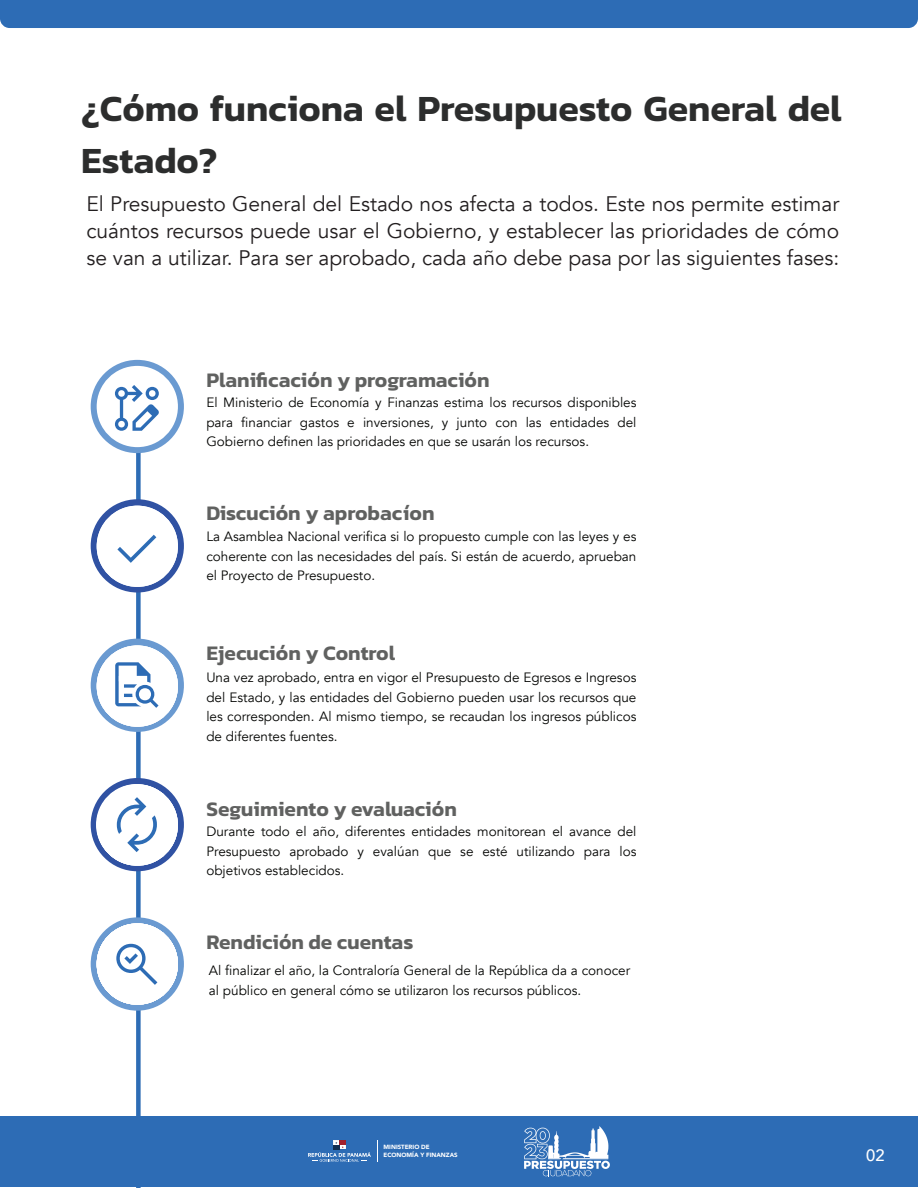
<style>
.page{position:relative;width:918px;height:1188px;background:#fff}
.page>*{position:absolute;margin:0;border:0;box-sizing:border-box;transform-origin:0 0}
.t1{font:600 37.5px/52.5px "Kanit";color:#2c2d2d}
.t2{font:21px/27px "Avenir";color:#231f20;text-align:justify}
.t3{font:600 21px "Kanit";color:#606160}
.t4{font:500 16.5px "Avenir";color:#fff}
.t5{font:13.5px/19.5px "Avenir";color:#040503;text-align:justify}
.t6{font:900 6px/7.4px "Avenir";color:#fff}
</style>
<div class="page">
<div style="left:0;top:1116px;width:918px;height:71px;background:#2d6cb5"></div>
<svg style="left:524px;top:1126px;width:86px;height:50px"></svg>
<svg style="left:308px;top:1141px;width:63px;height:21px"></svg>
<svg style="left:377px;top:1141px;width:1px;height:21px"></svg>
<div style="left:0;top:0;width:918px;height:28px;background:#2d6cb5"></div>
<div style="left:136px;top:406px;width:5px;height:782px;background:#2d6cb5"></div>
<div style="left:91px;top:360px;width:93px;height:93px;background:#6a9ad1;border-radius:50%"></div>
<svg style="left:91px;top:499px;width:93px;height:94px;background:#3f5ea9"></svg>
<div style="left:91px;top:639px;width:93px;height:93px;background:#6a9ad1;border-radius:50%"></div>
<svg style="left:91px;top:778px;width:93px;height:93px;background:#4362ab"></svg>
<div style="left:91px;top:917px;width:93px;height:94px;background:#6a9ad1;border-radius:50%"></div>
<div style="left:96px;top:784px;width:81px;height:81px;background:#fff;border-radius:50%"></div>
<div style="left:97px;top:645px;width:81px;height:82px;background:#fff;border-radius:50%"></div>
<div style="left:97px;top:506px;width:81px;height:81px;background:#fff;border-radius:50%"></div>
<div style="left:97px;top:366px;width:81px;height:81px;background:#fff;border-radius:50%"></div>
<div style="left:97px;top:923px;width:81px;height:82px;background:#fff;border-radius:50%"></div>
<svg style="left:117px;top:535px;width:39px;height:28px"></svg>
<svg style="left:117px;top:797px;width:40px;height:55px"></svg>
<svg style="left:115px;top:385px;width:44px;height:46px"></svg>
<svg style="left:116px;top:944px;width:41px;height:41px"></svg>
<svg style="left:115px;top:662px;width:44px;height:46px"></svg>
<h1 class="t1" style="left:81px;top:81px;width:762px">¿Cómo funciona el Presupuesto General del<br>Estado?</h1>
<p class="t2" style="left:86px;top:190px;width:754px">El Presupuesto General del Estado nos afecta a todos. Este nos permite estimar cuántos recursos puede usar el Gobierno, y establecer las prioridades de cómo se van a utilizar. Para ser aprobado, cada año debe pasa por las siguientes fases:</p>
<h2 class="t3" style="left:206px;top:364px;width:285px">Planificación y programación</h2>
<p class="t5" style="left:206px;top:393px;width:432px">El Ministerio de Economía y Finanzas estima los recursos disponibles para financiar gastos e inversiones, y junto con las entidades del Gobierno definen las prioridades en que se usarán los recursos.</p>
<h2 class="t3" style="left:206px;top:497px;width:230px">Discución y aprobacíon</h2>
<p class="t5" style="left:206px;top:527px;width:432px">La Asamblea Nacional verifica si lo propuesto cumple con las leyes y es coherente con las necesidades del país. Si están de acuerdo, aprueban el Proyecto de Presupuesto.</p>
<h2 class="t3" style="left:206px;top:637px;width:190px">Ejecución y Control</h2>
<p class="t5" style="left:206px;top:668px;width:432px">Una vez aprobado, entra en vigor el Presupuesto de Egresos e Ingresos del Estado, y las entidades del Gobierno pueden usar los recursos que les corresponden. Al mismo tiempo, se recaudan los ingresos públicos de diferentes fuentes.</p>
<h2 class="t3" style="left:206px;top:793px;width:252px">Seguimiento y evaluación</h2>
<p class="t5" style="left:206px;top:822px;width:432px">Durante todo el año, diferentes entidades monitorean el avance del Presupuesto aprobado y evalúan que se esté utilizando para los objetivos establecidos.</p>
<h2 class="t3" style="left:206px;top:926px;width:209px">Rendición de cuentas</h2>
<p class="t5" style="left:209px;top:961px;width:423px">Al finalizar el año, la Contraloría General de la República da a conocer al público en general cómo se utilizaron los recursos públicos.</p>
<p class="t6" style="left:384px;top:1143px;width:76px">MINISTERIO DE<br>ECONOMÍA Y FINANZAS</p>
<p class="t4" style="left:866px;top:1141px;width:20px">02</p>
</div>
